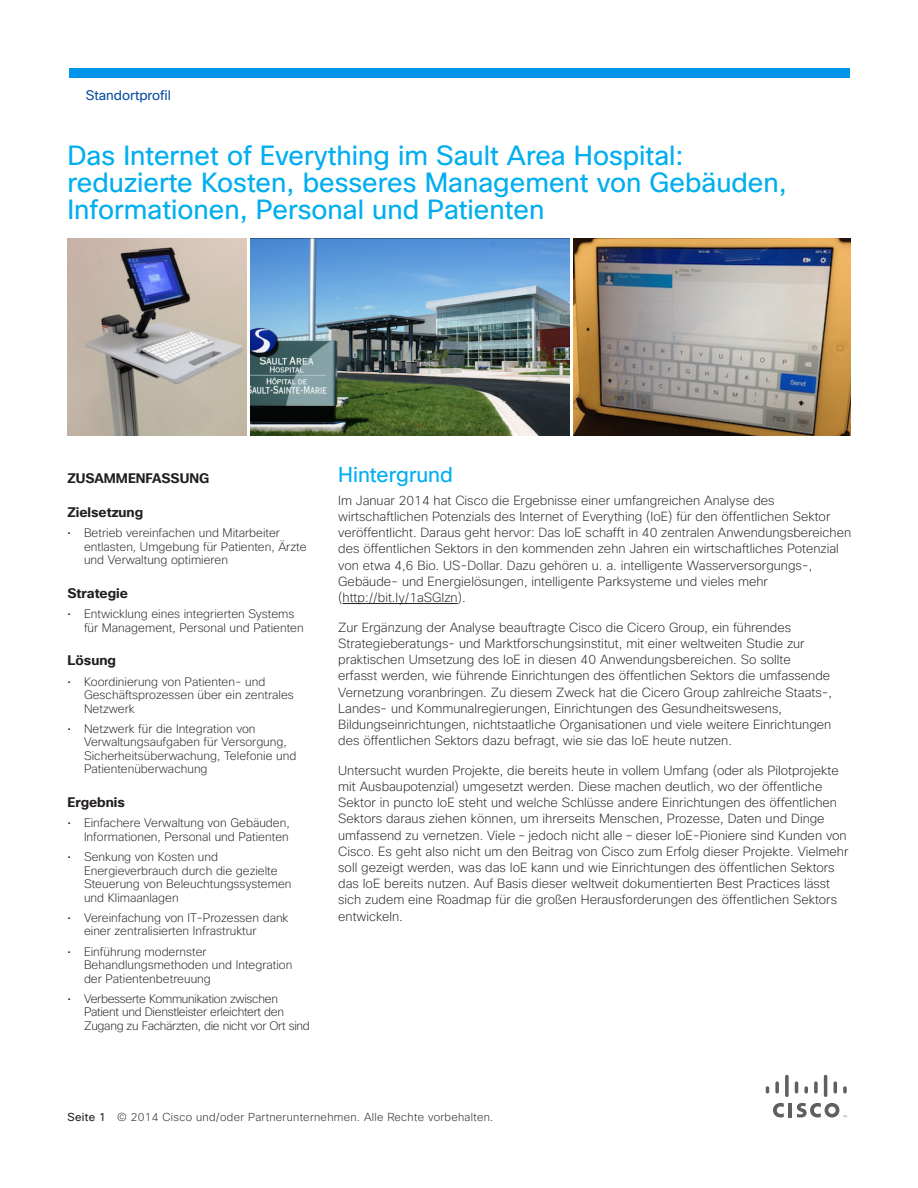
<style>
.page{position:relative;width:918px;height:1188px;background:#fff}
.page>*{position:absolute;margin:0;border:0;box-sizing:border-box;transform-origin:0 0}
.Head_1{font:27px/27px "Cisco Sans";color:#00aeef}
.Intro_1{font:21px "Cisco Sans";color:#00aeef}
.Intro_1-2{font:700 13.5px "Cisco Sans";color:#231f20}
.Page_head_1{font:13.5px "Cisco Sans";color:#0a4fa0}
.Body_1_bullets{font:700 13.5px "Cisco Sans";color:#231f20}
.Body_1{font:200 12.9px/16.2px "Cisco Sans";color:#231f20}
.t1{font:200 12px/13.5px "Cisco Sans";color:#231f20}
.t2{font:200 12px/13.5px "Cisco Sans";letter-spacing:-.025em;color:#231f20}
.Folio{font:200 11.25px "Cisco Sans";letter-spacing:.025em;color:#231f20}
.s1{font-weight:400}
</style>
<div class="page">
<hr style="left:789px;top:1103px;width:3px;height:14px;background:#5f5f62">
<svg style="left:773px;top:1103px;width:11px;height:14px"></svg>
<svg style="left:766px;top:1086px;width:3px;height:8px"></svg>
<svg style="left:775px;top:1081px;width:4px;height:13px"></svg>
<svg style="left:785px;top:1075px;width:4px;height:22px"></svg>
<svg style="left:795px;top:1081px;width:3px;height:13px"></svg>
<svg style="left:804px;top:1086px;width:4px;height:8px"></svg>
<svg style="left:814px;top:1081px;width:4px;height:13px"></svg>
<hr style="left:824px;top:1075px;width:3px;height:22px;background:#5f5f62;border-radius:2px">
<svg style="left:834px;top:1081px;width:3px;height:13px"></svg>
<svg style="left:843px;top:1086px;width:4px;height:8px"></svg>
<svg style="left:797px;top:1103px;width:50px;height:14px"></svg>
<div style="left:69px;top:68px;width:780px;height:10px;background:#0095ea"></div>
<hr style="left:343px;top:603px;width:115px;height:1px;background:#231f20">
<img style="left:68px;top:239px;width:179px;height:197px">
<img style="left:573px;top:239px;width:277px;height:197px">
<img style="left:250px;top:239px;width:319px;height:197px">
<p class="Page_head_1" style="left:86px;top:86px;width:87px">Standortprofil</p>
<p class="Head_1" style="left:68px;top:142px;width:721px">Das Internet of Everything im Sault Area Hospital: reduzierte Kosten, besseres Management von Gebäuden,<br>Informationen, Personal und Patienten</p>
<p class="Intro_1-2" style="left:68px;top:470px;width:143px">ZUSAMMENFASSUNG</p>
<p class="Intro_1-2" style="left:68px;top:504px;width:77px">Zielsetzung</p>
<p class="t1" style="left:84px;top:526px;width:224px;text-indent:-16px">• Betrieb vereinfachen und Mitarbeiter entlasten, Umgebung für Patienten, Ärzte und Verwaltung optimieren</p>
<p class="Intro_1-2" style="left:68px;top:585px;width:62px">Strategie</p>
<p class="t1" style="left:84px;top:607px;width:221px;text-indent:-16px">• Entwicklung eines integrierten Systems für Management, Personal und Patienten</p>
<p class="Body_1_bullets" style="left:68px;top:652px;width:50px">Lösung</p>
<p class="t1" style="left:84px;top:675px;width:211px;text-indent:-16px">• Koordinierung von Patienten- und<br>Geschäftsprozessen über ein zentrales<br>Netzwerk</p>
<p class="t1" style="left:84px;top:722px;width:214px;text-indent:-16px">• Netzwerk für die Integration von Verwaltungsaufgaben für Versorgung, Sicherheitsüberwachung, Telefonie und Patientenüberwachung</p>
<p class="Body_1_bullets" style="left:68px;top:794px;width:59px">Ergebnis</p>
<p class="t1" style="left:68px;top:816px;width:224px;text-align:right">• Einfachere Verwaltung von Gebäuden,<br>Informationen, Personal und Patienten</p>
<p class="t1" style="left:84px;top:850px;width:209px;text-indent:-16px">• Senkung von Kosten und<br>Energieverbrauch durch die gezielte<br>Steuerung von Beleuchtungssystemen und Klimaanlagen</p>
<p class="t1" style="left:84px;top:911px;width:206px;text-indent:-16px">• Vereinfachung von IT-Prozessen dank einer zentralisierten Infrastruktur</p>
<p class="t1" style="left:84px;top:945px;width:210px;text-indent:-16px">• Einführung modernster<br>Behandlungsmethoden und Integration der Patientenbetreuung</p>
<p class="t2" style="left:84px;top:992px;width:227px;text-indent:-16px">• Verbesserte Kommunikation zwischen<br>Patient und Dienstleister erleichtert den<br>Zugang zu Fachärzten, die nicht vor Ort sind</p>
<p class="Intro_1" style="left:338px;top:461px;width:116px">Hintergrund</p>
<p class="Body_1" style="left:338px;top:492px;width:514px">Im Januar 2014 hat Cisco die Ergebnisse einer umfangreichen Analyse des wirtschaftlichen Potenzials des Internet of Everything (IoE) für den öffentlichen Sektor veröffentlicht. Daraus geht hervor: Das IoE schafft in 40 zentralen Anwendungsbereichen des öffentlichen Sektors in den kommenden zehn Jahren ein wirtschaftliches Potenzial von etwa 4,6 Bio. US-Dollar. Dazu gehören u. a. intelligente Wasserversorgungs-, Gebäude- und Energielösungen, intelligente Parksysteme und vieles mehr (http://bit.ly/1aSGIzn).</p>
<p class="Body_1" style="left:338px;top:619px;width:495px">Zur Ergänzung der Analyse beauftragte Cisco die Cicero Group, ein führendes Strategieberatungs- und Marktforschungsinstitut, mit einer weltweiten Studie zur praktischen Umsetzung des IoE in diesen 40 Anwendungsbereichen. So sollte erfasst werden, wie führende Einrichtungen des öffentlichen Sektors die umfassende Vernetzung voranbringen. Zu diesem Zweck hat die Cicero Group zahlreiche Staats-, Landes- und Kommunalregierungen, Einrichtungen des Gesundheitswesens, Bildungseinrichtungen, nichtstaatliche Organisationen und viele weitere Einrichtungen des öffentlichen Sektors dazu befragt, wie sie das IoE heute nutzen.</p>
<p class="Body_1" style="left:338px;top:762px;width:512px">Untersucht wurden Projekte, die bereits heute in vollem Umfang (oder als Pilotprojekte mit Ausbaupotenzial) umgesetzt werden. Diese machen deutlich, wo der öffentliche Sektor in puncto IoE steht und welche Schlüsse andere Einrichtungen des öffentlichen Sektors daraus ziehen können, um ihrerseits Menschen, Prozesse, Daten und Dinge umfassend zu vernetzen. Viele – jedoch nicht alle – dieser IoE-Pioniere sind Kunden von Cisco. Es geht also nicht um den Beitrag von Cisco zum Erfolg dieser Projekte. Vielmehr soll gezeigt werden, was das IoE kann und wie Einrichtungen des öffentlichen Sektors das IoE bereits nutzen. Auf Basis dieser weltweit dokumentierten Best Practices lässt sich zudem eine Roadmap für die großen Herausforderungen des öffentlichen Sektors entwickeln.</p>
<p class="Folio" style="left:68px;top:1109px;width:428px"><span class="s1">Seite 1</span> © 2014 Cisco und/oder Partnerunternehmen. Alle Rechte vorbehalten.</p>
</div>
